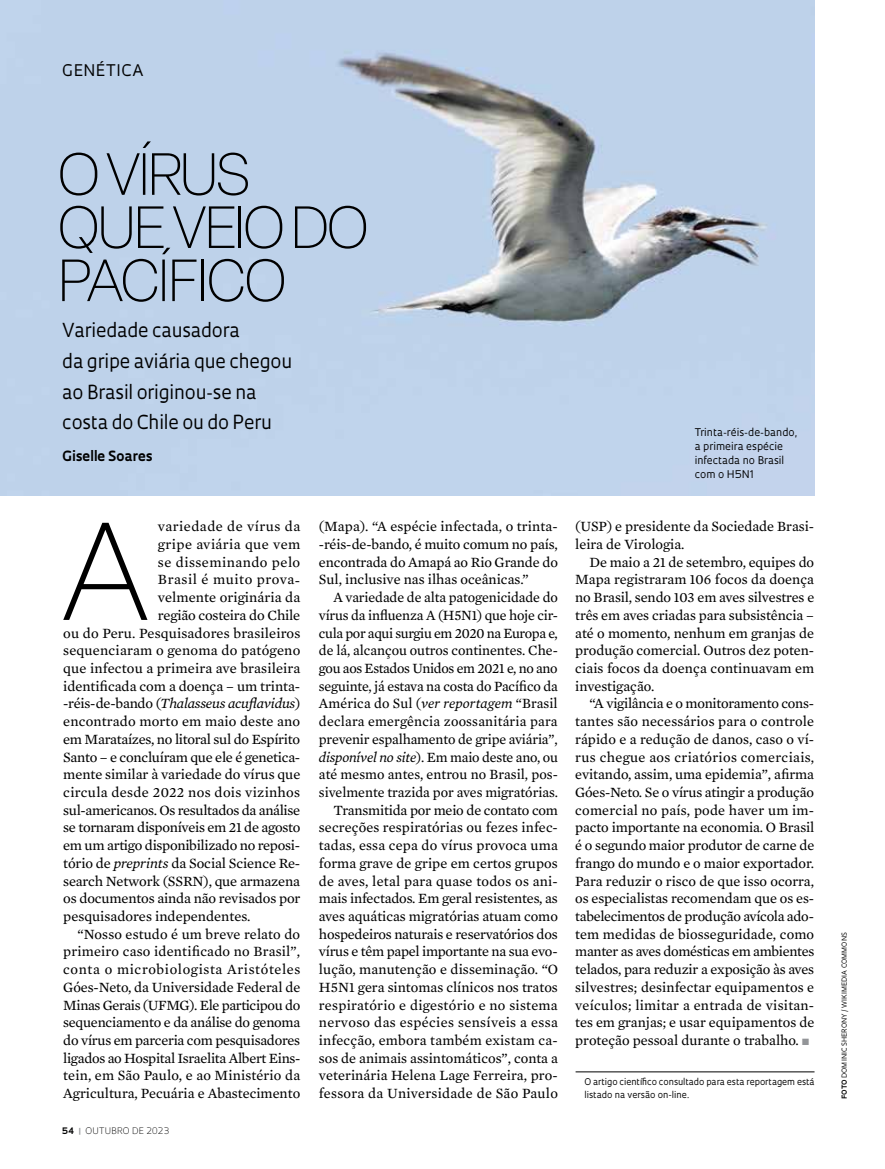
<style>
.page{position:relative;width:885px;height:1169px;background:#fff}
.page>*{position:absolute;margin:0;border:0;box-sizing:border-box;transform-origin:0 0}
.t1{font:200 136.8px "Elza";color:#000}
.t2{font:200 58.5px/53.1px "Elza";letter-spacing:-.04em;color:#000}
.t3{font:18.75px/30.9px "Oculum";letter-spacing:-.01em;color:#000}
.t4{font:15.6px "Oculum";letter-spacing:.035em;color:#000}
.t5{font:14.4px/17.7px "Mercury Text G2";color:#000;text-align:justify}
.t6{font:14.4px "Mercury Text G2";letter-spacing:-.02em;color:#000}
.t7{font:14.4px "Mercury Text G2";letter-spacing:-.025em;color:#000}
.t8{font:14.4px "Mercury Text G2";letter-spacing:.03em;color:#000}
.t9{font:italic 14.4px "Mercury Text G2";letter-spacing:-.02em;color:#000}
.t10{font:14.4px "Mercury Text G2";letter-spacing:.045em;color:#000}
.t11{font:14.4px "Mercury Text G2";letter-spacing:.02em;color:#000}
.t12{font:14.4px "Mercury Text G2";letter-spacing:.035em;color:#000}
.t13{font:700 13.65px "Oculum";letter-spacing:-.005em;color:#000}
.t14{font:10.35px/14.1px "Oculum";color:#000}
.t15{font:9px/13.2px "Oculum";letter-spacing:-.005em;color:#000}
.t16{font:300 8.7px "Oculum";letter-spacing:.015em;color:#000}
.t17{font:6.75px "Oculum";letter-spacing:.015em;color:#000}
.s1{font-style:normal}
.s2{font-style:italic}
.s3{font-weight:700}
.s4{font-weight:700;color:#939598}
.s5{color:#939598}
</style>
<div class="page">
<img style="left:0;top:0;width:814px;height:496px">
<hr style="left:576px;top:1071px;width:239px;height:1px;background:#000">
<p class="t4" style="left:62px;top:60px;width:83px">GENÉTICA</p>
<h2 class="t2" style="left:58px;top:147px;width:312px">O VÍRUS<br>QUE VEIO DO<br>PACÍFICO</h2>
<h3 class="t3" style="left:62px;top:313px;width:231px">Variedade causadora<br>da gripe aviária que chegou ao Brasil originou-se na costa do Chile ou do Peru</h3>
<p class="t13" style="left:62px;top:446px;width:91px">Giselle Soares</p>
<h1 class="t1" style="left:61px;top:484px;width:90px">A</h1>
<p class="t8" style="left:158px;top:516px;width:144px">variedade de vírus da</p>
<p class="t8" style="left:158px;top:534px;width:144px">gripe aviária que vem</p>
<p class="t8" style="left:158px;top:551px;width:144px">se disseminando pelo</p>
<p class="t12" style="left:158px;top:569px;width:144px">Brasil é muito prova-</p>
<p class="t5" style="left:158px;top:588px;width:144px">velmente originária da</p>
<p class="t5" style="left:158px;top:605px;width:144px">região costeira do Chile</p>
<p class="t5" style="left:63px;top:623px;width:239px">ou do Peru. Pesquisadores brasileiros</p>
<p class="t5" style="left:63px;top:641px;width:239px">sequenciaram o genoma do patógeno</p>
<p class="t5" style="left:63px;top:658px;width:239px">que infectou a primeira ave brasileira</p>
<p class="t5" style="left:63px;top:676px;width:239px">identificada com a doença – um trinta-</p>
<p class="t9" style="left:63px;top:693px;width:239px"><span class="s1">-réis-de-bando (</span>Thalasseus acuflavidus<span class="s1">)</span></p>
<p class="t5" style="left:63px;top:711px;width:239px">encontrado morto em maio deste ano</p>
<p class="t6" style="left:63px;top:728px;width:238px">em Marataízes, no litoral sul do Espírito</p>
<p class="t6" style="left:63px;top:746px;width:239px">Santo – e concluíram que ele é genetica-</p>
<p class="t5" style="left:63px;top:765px;width:239px">mente similar à variedade do vírus que</p>
<p class="t11" style="left:63px;top:782px;width:238px">circula desde 2022 nos dois vizinhos</p>
<p class="t7" style="left:63px;top:799px;width:238px">sul-americanos. Os resultados da análise</p>
<p class="t6" style="left:63px;top:817px;width:239px">se tornaram disponíveis em 21 de agosto</p>
<p class="t6" style="left:63px;top:835px;width:239px">em um artigo disponibilizado no reposi-</p>
<p class="t5" style="left:63px;top:853px;width:239px">tório de <span class="s2">preprints</span> da Social Science Re-</p>
<p class="t5" style="left:63px;top:871px;width:238px">search Network (SSRN), que armazena</p>
<p class="t5" style="left:63px;top:889px;width:239px">os documentos ainda não revisados por</p>
<p class="t5" style="left:63px;top:906px;width:189px">pesquisadores independentes.</p>
<p class="t5" style="left:78px;top:924px;width:224px">“Nosso estudo é um breve relato do</p>
<p class="t5" style="left:63px;top:942px;width:239px">primeiro caso identificado no Brasil”,</p>
<p class="t10" style="left:63px;top:959px;width:239px">conta o microbiologista Aristóteles</p>
<p class="t5" style="left:63px;top:977px;width:239px">Góes-Neto, da Universidade Federal de</p>
<p class="t7" style="left:63px;top:994px;width:239px">Minas Gerais (UFMG). Ele participou do</p>
<p class="t5" style="left:63px;top:1012px;width:239px">sequenciamento e da análise do genoma</p>
<p class="t6" style="left:63px;top:1029px;width:238px">do vírus em parceria com pesquisadores</p>
<p class="t6" style="left:63px;top:1047px;width:239px">ligados ao Hospital Israelita Albert Eins-</p>
<p class="t5" style="left:63px;top:1066px;width:238px">tein, em São Paulo, e ao Ministério da</p>
<p class="t5" style="left:63px;top:1083px;width:239px">Agricultura, Pecuária e Abastecimento</p>
<p class="t16" style="left:62px;top:1124px;width:109px"><span class="s3">54</span> <span class="s4">|</span> OUTUBRO DE 2023</p>
<p class="t5" style="left:319px;top:517px;width:240px">(Mapa). “A espécie infectada, o trinta--réis-de-bando, é muito comum no país, encontrada do Amapá ao Rio Grande do Sul, inclusive nas ilhas oceânicas.”</p>
<p class="t5" style="left:319px;top:588px;width:241px;text-align:right">A variedade de alta patogenicidade do vírus da influenza A (H5N1) que hoje cir&shy;cula por aqui surgiu em 2020 na Europa e, de lá, alcançou outros continentes. Che&shy;gou aos Estados Unidos em 2021 e, no ano seguinte, já estava na costa do Pacífico da América do Sul (<span class="s2">ver reportagem</span> “Brasil declara emergência zoossanitária para prevenir espalhamento de gripe aviária”, <span class="s2">disponível no site</span>). Em maio deste ano, ou até mesmo antes, entrou no Brasil, pos&shy;sivelmente trazida por aves migratórias.<br>Transmitida por meio de contato com secreções respiratórias ou fezes infec&shy;tadas, essa cepa do vírus provoca uma forma grave de gripe em certos grupos de aves, letal para quase todos os ani&shy;mais infectados. Em geral resistentes, as aves aquáticas migratórias atuam como hospedeiros naturais e reservatórios dos vírus e têm papel importante na sua evo&shy;lução, manutenção e disseminação. “O H5N1 gera sintomas clínicos nos tratos respiratório e digestório e no sistema nervoso das espécies sensíveis a essa infecção, embora também existam ca&shy;sos de animais assintomáticos”, conta a veterinária Helena Lage Ferreira, pro&shy;fessora da Universidade de São Paulo</p>
<p class="t14" style="left:695px;top:424px;width:104px">Trinta-réis-de-bando, a primeira espécie infectada no Brasil com o H5N1</p>
<p class="t5" style="left:575px;top:517px;width:240px">(USP) e presidente da Sociedade Brasi&shy;leira de Virologia.</p>
<p class="t5" style="left:575px;top:552px;width:241px;text-indent:14px">De maio a 21 de setembro, equipes do Mapa registraram 106 focos da doença no Brasil, sendo 103 em aves silvestres e três em aves criadas para subsistência – até o momento, nenhum em granjas de produção comercial. Outros dez poten&shy;ciais focos da doença continuavam em investigação.</p>
<p class="t5" style="left:575px;top:694px;width:241px;text-indent:14px">“A vigilância e o monitoramento cons&shy;tantes são necessários para o controle rápido e a redução de danos, caso o ví&shy;rus chegue aos criatórios comerciais, evitando, assim, uma epidemia”, afirma Góes-Neto. Se o vírus atingir a produção comercial no país, pode haver um im&shy;pacto importante na economia. O Brasil é o segundo maior produtor de carne de frango do mundo e o maior exportador.<br>Para reduzir o risco de que isso ocorra, os especialistas recomendam que os es&shy;tabelecimentos de produção avícola ado&shy;tem medidas de biosseguridade, como manter as aves domésticas em ambientes telados, para reduzir a exposição às aves silvestres; desinfectar equipamentos e veículos; limitar a entrada de visitan&shy;tes em granjas; e usar equipamentos de proteção pessoal durante o trabalho. <span class="s5">■</span></p>
<p class="t15" style="left:584px;top:1074px;width:232px">O artigo científico consultado para esta reportagem está listado na versão on-line.</p>
<p class="t17" style="left:840px;top:1098px;width:168px;rotate:-90deg"><span class="s3">FOTO</span> DOMINIC SHERONY/WIKIMEDIA COMMONS</p>
</div>
